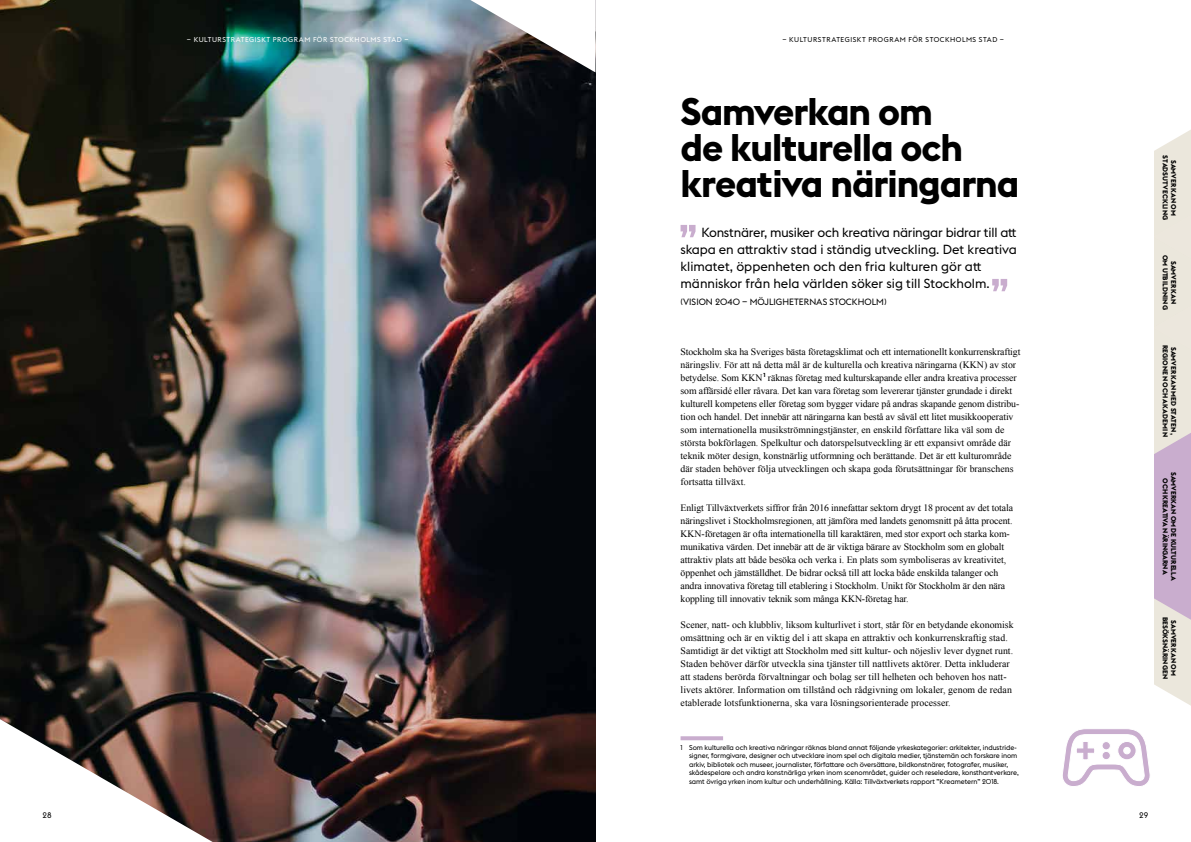
<style>
.page{position:relative;width:1191px;height:842px;background:#fff}
.page>*{position:absolute;margin:0;border:0;box-sizing:border-box;transform-origin:0 0}
.t1{font:700 38px/36px "Stockholm Type";letter-spacing:-.025em;color:#000}
.t2{font:13px/17px "Stockholm Type";color:#000}
.t3{font:9.8px/13px "Times New Roman";letter-spacing:-.005em;color:#000}
.t4{font:9px "Stockholm Type";color:#000}
.t5{font:8px "Stockholm Type Display";color:#000}
.t6{font:7px/8.5px "Stockholm Type";letter-spacing:-.01em;color:#000}
.t7{font:700 7px/8.4px "Stockholm Type";letter-spacing:.01em;color:#000;text-align:center}
.t8{font:7px "Stockholm Type";letter-spacing:.075em;color:#fff}
.t9{font:7px "Stockholm Type";letter-spacing:.075em;color:#000}
</style>
<div class="page">
<img style="left:0;top:0;width:595px;height:842px">
<svg style="left:1154px;top:130px;width:37px;height:576px;background:#e2d7d9"></svg>
<svg style="left:452px;top:0;width:143px;height:72px"></svg>
<svg style="left:0;top:710px;width:230px;height:132px"></svg>
<svg style="left:680px;top:736px;width:43px;height:4px"></svg>
<svg style="left:680px;top:225px;width:15px;height:12px"></svg>
<svg style="left:992px;top:279px;width:15px;height:12px"></svg>
<svg style="left:1062px;top:729px;width:88px;height:57px"></svg>
<p class="t8" style="left:187px;top:34px;width:223px">– KULTURSTRATEGISKT PROGRAM FÖR STOCKHOLMS STAD –</p>
<p class="t5" style="left:43px;top:810px;width:11px">28</p>
<p class="t9" style="left:782px;top:34px;width:223px">– KULTURSTRATEGISKT PROGRAM FÖR STOCKHOLMS STAD –</p>
<h1 class="t1" style="left:680px;top:92px;width:340px">Samverkan om<br>de kulturella och kreativa näringarna</h1>
<h2 class="t2" style="left:680px;top:223px;width:338px;text-indent:21px">Konstnärer, musiker och kreativa näringar bidrar till att skapa en attraktiv stad i ständig utveckling. Det kreativa klimatet, öppenheten och den fria kulturen gör att människor från hela världen söker sig till Stockholm.</h2>
<p class="t4" style="left:680px;top:296px;width:208px">(VISION 2040 – MÖJLIGHETERNAS STOCKHOLM)</p>
<p class="t3" style="left:680px;top:345px;width:341px">Stockholm ska ha Sveriges bästa företagsklimat och ett internationellt konkurrenskraftigt näringsliv. För att nå detta mål är de kulturella och kreativa näringarna (KKN) av stor betydelse. Som KKN <sup>1</sup> räknas företag med kulturskapande eller andra kreativa processer som affärsidé eller råvara. Det kan vara företag som levererar tjänster grundade i direkt kulturell kompetens eller företag som bygger vidare på andras skapande genom distribu&shy;tion och handel. Det innebär att näringarna kan bestå av såväl ett litet musikkooperativ som internationella musikströmningstjänster, en enskild författare lika väl som de största bokförlagen. Spelkultur och datorspelsutveckling är ett expansivt område där teknik möter design, konstnärlig utformning och berättande. Det är ett kulturområde där staden behöver följa utvecklingen och skapa goda förutsättningar för branschens fortsatta tillväxt.</p>
<p class="t3" style="left:680px;top:501px;width:334px">Enligt Tillväxtverkets siffror från 2016 innefattar sektorn drygt 18 procent av det totala näringslivet i Stockholmsregionen, att jämföra med landets genomsnitt på åtta procent.<br>KKN-företagen är ofta internationella till karaktären, med stor export och starka kom&shy;munikativa värden. Det innebär att de är viktiga bärare av Stockholm som en globalt attraktiv plats att både besöka och verka i. En plats som symboliseras av kreativitet, öppenhet och jämställdhet. De bidrar också till att locka både enskilda talanger och andra innovativa företag till etablering i Stockholm. Unikt för Stockholm är den nära koppling till innovativ teknik som många KKN-företag har.</p>
<p class="t3" style="left:680px;top:618px;width:334px">Scener, natt- och klubbliv, liksom kulturlivet i stort, står för en betydande ekonomisk omsättning och är en viktig del i att skapa en attraktiv och konkurrenskraftig stad.<br>Samtidigt är det viktigt att Stockholm med sitt kultur- och nöjesliv lever dygnet runt.<br>Staden behöver därför utveckla sina tjänster till nattlivets aktörer. Detta inkluderar att stadens berörda förvaltningar och bolag ser till helheten och behoven hos natt&shy;livets aktörer. Information om tillstånd och rådgivning om lokaler, genom de redan etablerade lotsfunktionerna, ska vara lösningsorienterade processer.</p>
<p class="t6" style="left:689px;top:742px;width:331px;text-indent:-9px">1 Som kulturella och kreativa näringar räknas bland annat följande yrkeskategorier: arkitekter, industride&shy;signer, formgivare, designer och utvecklare inom spel och digitala medier, tjänstemän och forskare inom arkiv, bibliotek och museer, journalister, författare och översättare, bildkonstnärer, fotografer, musiker, skådespelare och andra konstnärliga yrken inom scenområdet, guider och reseledare, konsthantverkare, samt övriga yrken inom kultur och underhållning. Källa: Tillväxtverkets rapport ”Kreametern” 2018.</p>
<p class="t7" style="left:1178px;top:155px;width:66px;rotate:90deg">SAMVERKAN OM<br>STADSUTVECKLING</p>
<p class="t7" style="left:1178px;top:255px;width:57px;rotate:90deg">SAMVERKAN<br>OM UTBILDNING</p>
<p class="t7" style="left:1169px;top:345px;width:94px;rotate:90deg">REGIONEN OCH AKADEMIN</p>
<p class="t7" style="left:1178px;top:347px;width:90px;rotate:90deg">SAMVERKAN MED STATEN,</p>
<p class="t7" style="left:1178px;top:472px;width:110px;rotate:90deg">SAMVERKAN OM DE KULTURELLA<br>OCH KREATIVA NÄRINGARNA</p>
<p class="t7" style="left:1178px;top:616px;width:64px;rotate:90deg">SAMVERKAN OM<br>BESÖKSNÄRINGEN</p>
<p class="t5" style="left:1139px;top:810px;width:11px">29</p>
</div>
